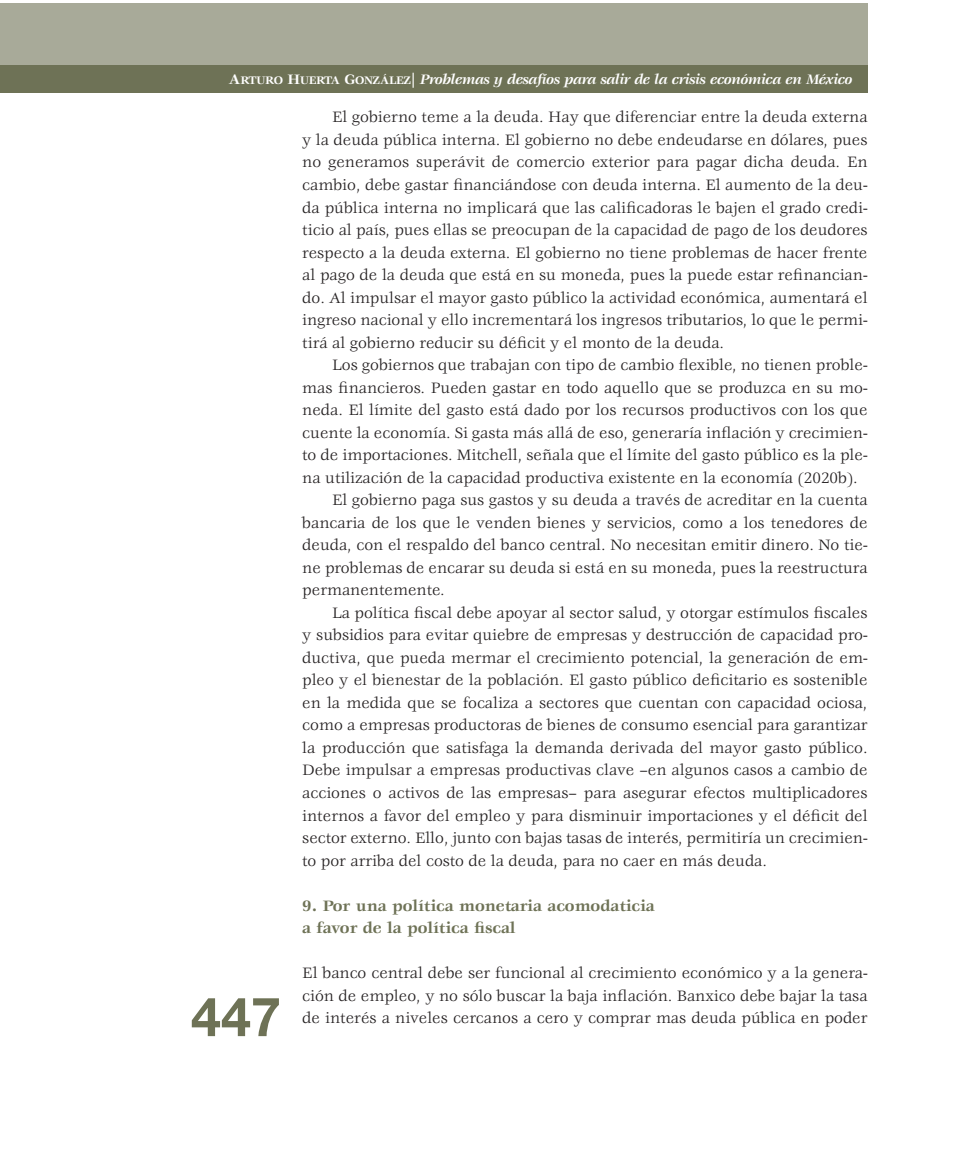
<style>
.page{position:relative;width:954px;height:1149px;background:#fff}
.page>*{position:absolute;margin:0;border:0;box-sizing:border-box;transform-origin:0 0}
.t1{font:700 54px "Helvetica Neue LT Std";color:#6e7256}
.t2{font:16.5px/22.5px "Veljovic";color:#231f20;text-align:justify}
.t3{font:700 16.5px "Veljovic";color:#6e7256}
.t4{font:italic 700 15px "Veljovic";letter-spacing:-.025em;color:#fff}
.s1{font-family:"Veljovic Bold SC800";font-weight:400;font-style:normal}
.s2{font-family:"Veljovic Bold SC800";font-weight:400;font-style:normal;font-size:12px}
</style>
<div class="page">
<div style="left:0;top:3px;width:867px;height:67px;background:#a8aa99"></div>
<div style="left:0;top:66px;width:867px;height:27px;background:#6e7256"></div>
<p class="t4" style="left:228px;top:71px;width:625px"><span class="s1">A</span><span class="s2">RTURO</span> <span class="s1">H</span><span class="s2">UERTA</span> <span class="s1">G</span><span class="s2">ONZÁLEZ</span>| Problemas y desafíos para salir de la crisis económica en México</p>
<p class="t2" style="left:302px;top:107px;width:567px;text-indent:30px">El gobierno teme a la deuda. Hay que diferenciar entre la deuda externa y la deuda pública interna. El gobierno no debe endeudarse en dólares, pues no generamos superávit de comercio exterior para pagar dicha deuda. En cambio, debe gastar financiándose con deuda interna. El aumento de la deu&shy;da pública interna no implicará que las calificadoras le bajen el grado credi&shy;ticio al país, pues ellas se preocupan de la capacidad de pago de los deudores respecto a la deuda externa. El gobierno no tiene problemas de hacer frente al pago de la deuda que está en su moneda, pues la puede estar refinancian&shy;do. Al impulsar el mayor gasto público la actividad económica, aumentará el ingreso nacional y ello incrementará los ingresos tributarios, lo que le permi&shy;tirá al gobierno reducir su déficit y el monto de la deuda.</p>
<p class="t2" style="left:302px;top:354px;width:567px;text-indent:30px">Los gobiernos que trabajan con tipo de cambio flexible, no tienen proble&shy;mas financieros. Pueden gastar en todo aquello que se produzca en su mo&shy;neda. El límite del gasto está dado por los recursos productivos con los que cuente la economía. Si gasta más allá de eso, generaría inflación y crecimien&shy;to de importaciones. Mitchell, señala que el límite del gasto público es la ple&shy;na utilización de la capacidad productiva existente en la economía (2020b).</p>
<p class="t2" style="left:302px;top:489px;width:567px;text-indent:30px">El gobierno paga sus gastos y su deuda a través de acreditar en la cuenta bancaria de los que le venden bienes y servicios, como a los tenedores de deuda, con el respaldo del banco central. No necesitan emitir dinero. No tie&shy;ne problemas de encarar su deuda si está en su moneda, pues la reestructura permanentemente.</p>
<p class="t2" style="left:302px;top:602px;width:567px;text-indent:30px">La política fiscal debe apoyar al sector salud, y otorgar estímulos fiscales y subsidios para evitar quiebre de empresas y destrucción de capacidad pro&shy;ductiva, que pueda mermar el crecimiento potencial, la generación de em&shy;pleo y el bienestar de la población. El gasto público deficitario es sostenible en la medida que se focaliza a sectores que cuentan con capacidad ociosa, como a empresas productoras de bienes de consumo esencial para garantizar la producción que satisfaga la demanda derivada del mayor gasto público.<br>Debe impulsar a empresas productivas clave –en algunos casos a cambio de acciones o activos de las empresas– para asegurar efectos multiplicadores internos a favor del empleo y para disminuir importaciones y el déficit del sector externo. Ello, junto con bajas tasas de interés, permitiría un crecimien&shy;to por arriba del costo de la deuda, para no caer en más deuda.</p>
<p class="t3" style="left:302px;top:896px;width:354px">9. Por una política monetaria acomodaticia</p>
<p class="t3" style="left:302px;top:918px;width:214px">a favor de la política fiscal</p>
<p class="t2" style="left:302px;top:962px;width:567px">El banco central debe ser funcional al crecimiento económico y a la genera&shy;ción de empleo, y no sólo buscar la baja inflación. Banxico debe bajar la tasa de interés a niveles cercanos a cero y comprar mas deuda pública en poder</p>
<h1 class="t1" style="left:191px;top:983px;width:92px">447</h1>
</div>
